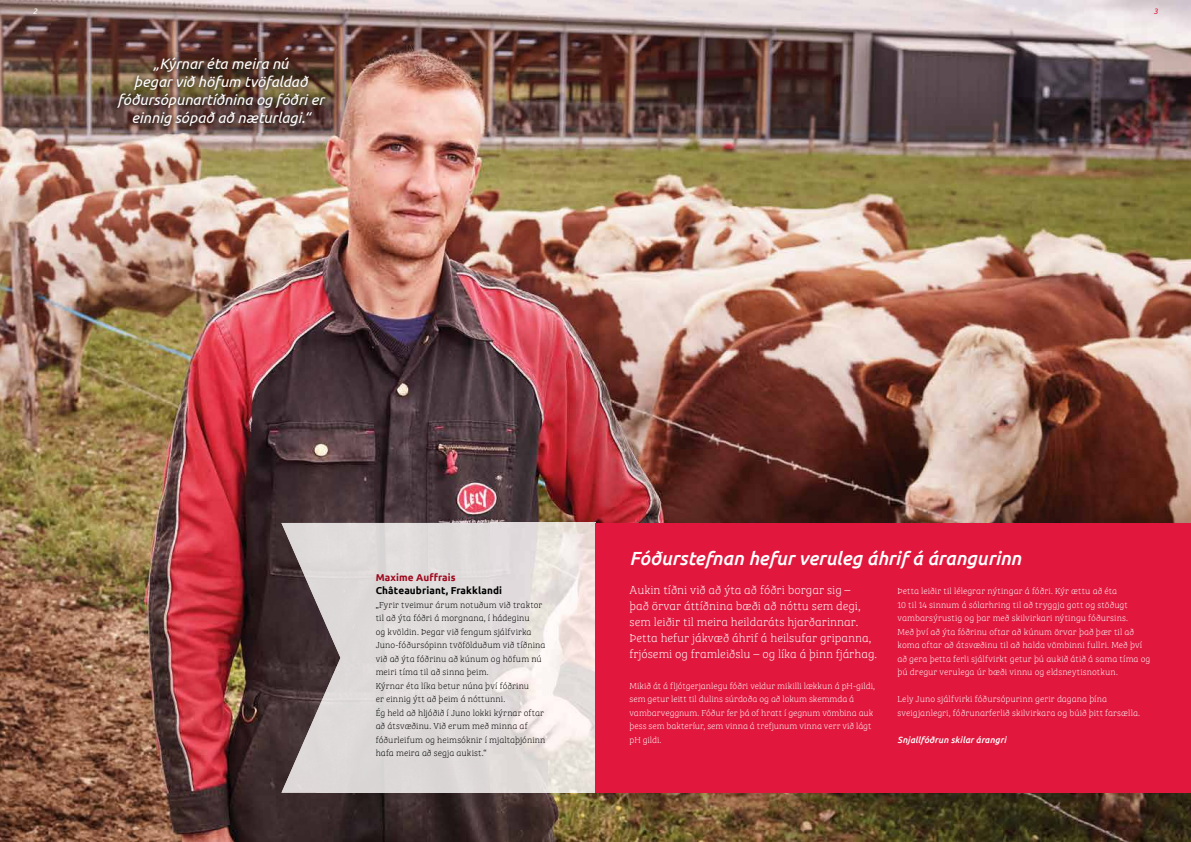
<style>
.page{position:relative;width:1191px;height:842px;background:#fff}
.page>*{position:absolute;margin:0;border:0;box-sizing:border-box;transform-origin:0 0}
.t1{font:italic 500 19px "Ubuntu";letter-spacing:-.005em;color:#fff}
.t2{font:italic 15px/18px "Ubuntu";letter-spacing:-.005em;color:#fff;text-align:center}
.t3{font:12px/16px "Bree Serif Th";color:#fff}
.t4{font:700 10px "Ubuntu";letter-spacing:.01em;color:#000}
.t5{font:700 10px "Ubuntu";letter-spacing:.01em;color:#9e071c}
.t6{font:9px/13.5px "Bree Serif Th";letter-spacing:.005em;color:#fff}
.t7{font:9px/13.5px "Bree Serif Th";letter-spacing:.01em;color:#000}
.t8{font:italic 500 9px "Ubuntu";letter-spacing:.01em;color:#fff}
.t9{font:italic 8px "Ubuntu";color:#fff}
.t10{font:italic 8px "Ubuntu";color:#e1173d}
</style>
<div class="page">
<img style="left:0;top:0;width:1191px;height:842px">
<img style="left:281px;top:523px;width:210px;height:101px">
<img style="left:491px;top:523px;width:104px;height:270px">
<img style="left:316px;top:624px;width:175px;height:169px">
<img style="left:281px;top:713px;width:35px;height:80px">
<div style="left:595px;top:523px;width:596px;height:270px;background:#e1173d"></div>
<img style="left:112px;top:52px;width:219px;height:80px">
<p class="t9" style="left:33px;top:6px;width:6px">2</p>
<p class="t10" style="left:1153px;top:6px;width:6px">3</p>
<h2 class="t2" style="left:117px;top:54px;width:208px">„Kýrnar éta meira nú<br>þegar við höfum tvöfaldað fóðursópunartíðnina og fóðri er einnig sópað að næturlagi.“</h2>
<p class="t5" style="left:376px;top:571px;width:82px">Maxime Auffrais</p>
<p class="t4" style="left:376px;top:584px;width:128px">Châteaubriant, Frakklandi</p>
<p class="t7" style="left:376px;top:597px;width:171px">„Fyrir tveimur árum notuðum við traktor til að ýta fóðri á morgnana, í hádeginu<br>og kvöldin. Þegar við fengum sjálfvirka Juno-fóðursópinn tvöfölduðum við tíðnina við að ýta fóðrinu að kúnum og höfum nú meiri tíma til að sinna þeim.<br>Kýrnar éta líka betur núna því fóðrinu<br>er einnig ýtt að þeim á nóttunni.<br>Ég held að hljóðið í Juno lokki kýrnar oftar að átsvæðinu. Við erum með minna af fóðurleifum og heimsóknir í mjaltaþjóninn hafa meira að segja aukist.“</p>
<h1 class="t1" style="left:629px;top:546px;width:393px">Fóðurstefnan hefur veruleg áhrif á árangurinn</h1>
<h3 class="t3" style="left:629px;top:581px;width:249px">Aukin tíðni við að ýta að fóðri borgar sig –<br>það örvar áttíðnina bæði að nóttu sem degi, sem leiðir til meira heildaráts hjarðarinnar.<br>Þetta hefur jákvæð áhrif á heilsufar gripanna, frjósemi og framleiðslu – og líka á þinn fjárhag.</h3>
<p class="t6" style="left:629px;top:678px;width:247px">Mikið át á fljótgerjanlegu fóðri veldur mikilli lækkun á pH-gildi, sem getur leitt til dulins súrdoða og að lokum skemmda á vambarveggnum. Fóður fer þá of hratt í gegnum vömbina auk þess sem bakteríur, sem vinna á trefjunum vinna verr við lágt pH gildi.</p>
<p class="t6" style="left:897px;top:584px;width:254px">Þetta leiðir til lélegrar nýtingar á fóðri. Kýr ættu að éta<br>10 til 14 sinnum á sólarhring til að tryggja gott og stöðugt vambarsýrustig og þar með skilvirkari nýtingu fóðursins.<br>Með því að ýta fóðrinu oftar að kúnum örvar það þær til að koma oftar að átsvæðinu til að halda vömbinni fullri. Með því að gera þetta ferli sjálfvirkt getur þú aukið átið á sama tíma og þú dregur verulega úr bæði vinnu og eldsneytisnotkun.</p>
<p class="t6" style="left:897px;top:692px;width:244px">Lely Juno sjálfvirki fóðursópurinn gerir dagana þína sveigjanlegri, fóðrunarferlið skilvirkara og búið þitt farsælla.</p>
<p class="t8" style="left:897px;top:734px;width:110px">Snjallfóðrun skilar árangri</p>
</div>
